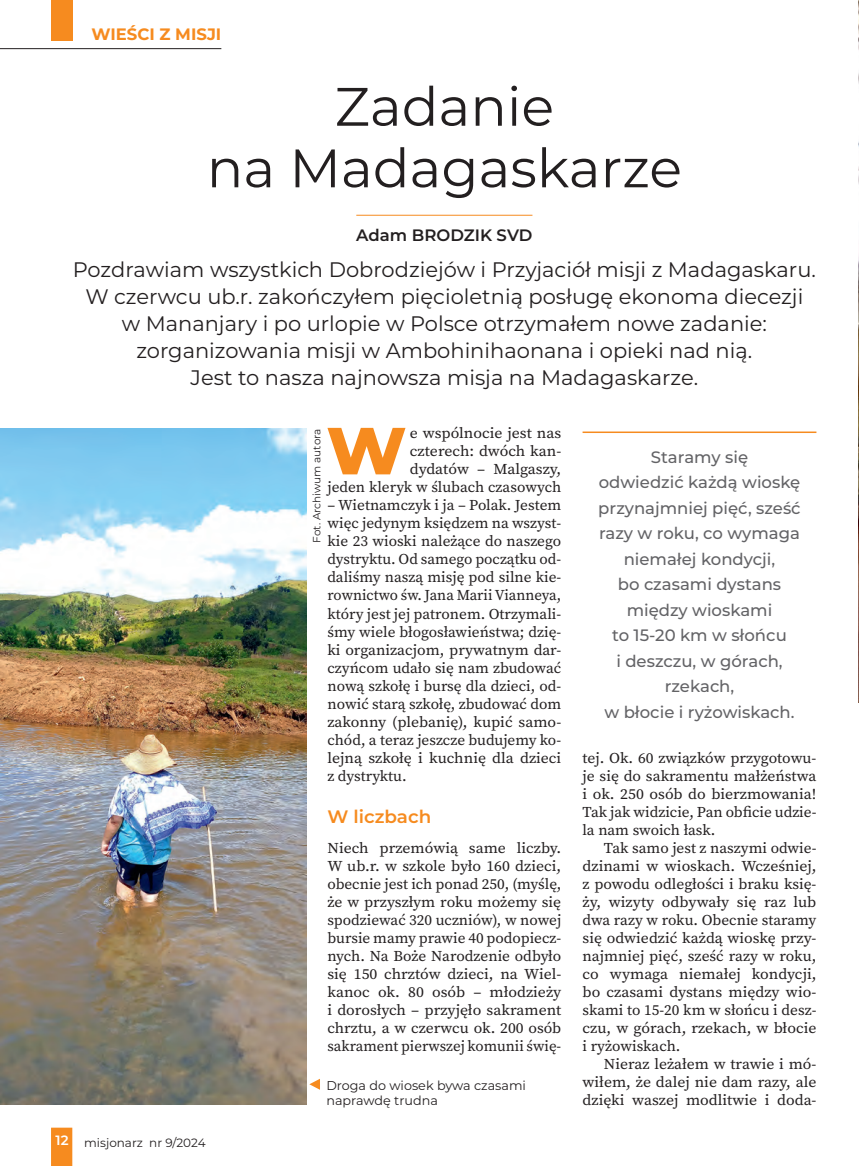
<style>
.page{position:relative;width:859px;height:1166px;background:#fff}
.page>*{position:absolute;margin:0;border:0;box-sizing:border-box;transform-origin:0 0}
.t1{font:800 66.45px "Montserrat";color:#f68b1f}
.t2{font:54px/61.5px "Montserrat";color:#231f20;text-align:center}
.t3{font:21px/27px "Montserrat";color:#231f20;text-align:center}
.t4{font:600 18px "Montserrat";letter-spacing:-.005em;color:#f68b1f}
.t5{font:500 16.5px/25.5px "Montserrat";color:#636366;text-align:center}
.t6{font:600 16.5px "Montserrat";color:#231f20}
.t7{font:700 16.5px "Montserrat";color:#f68b1f}
.t8{font:15px/18px "Source Serif Pro";color:#231f20;text-align:right;scale:1.05 1}
.t9{font:15px/18px "Source Serif Pro";color:#231f20;text-align:justify}
.t10{font:15px "Source Serif Pro";color:#231f20;scale:1.04 1}
.t11{font:12.75px/15px "Montserrat";color:#231f20}
.t12{font:12px "Montserrat";color:#231f20}
.t13{font:10.5px "Montserrat";color:#231f20}
</style>
<div class="page">
<svg style="left:51px;top:1127px;width:21px;height:38px"></svg>
<hr style="left:0;top:48px;width:221px;height:1px;background:#231f20">
<div style="left:51px;top:0;width:21px;height:40px;background:#f68b1f"></div>
<hr style="left:356px;top:215px;width:176px;height:1px;background:#f68b1f">
<hr style="left:583px;top:431px;width:233px;height:2px;background:#f68b1f">
<svg style="left:309px;top:1078px;width:11px;height:11px"></svg>
<img style="left:858px;top:1px;width:1px;height:701px">
<img style="left:0;top:428px;width:306px;height:676px">
<p class="t7" style="left:91px;top:22px;width:131px">WIEŚCI Z MISJI</p>
<p class="t2" style="left:207px;top:74px;width:477px">Zadanie<br>na Madagaskarze</p>
<p class="t6" style="left:356px;top:223px;width:175px">Adam Brodzik SVD</p>
<p class="t3" style="left:73px;top:255px;width:745px">Pozdrawiam wszystkich Dobrodziejów i Przyjaciół misji z Madagaskaru.<br>W czerwcu ub.r. zakończyłem pięcioletnią posługę ekonoma diecezji<br>w Mananjary i po urlopie w Polsce otrzymałem nowe zadanie: zorganizowania misji w Ambohinihaonana i opieki nad nią.<br>Jest to nasza najnowsza misja na Madagaskarze.</p>
<p class="t12" style="left:56px;top:1134px;width:152px"><sup>12</sup> misjonarz nr 9/2024</p>
<p class="t8" style="left:327px;top:424px;width:224px">e wspólnocie jest nas<br>czterech: dwóch kan-<br>dydatów – Malgaszy,<br>jeden kleryk w ślubach czasowych</p>
<p class="t9" style="left:327px;top:496px;width:235px">– Wietnamczyk i ja – Polak. Jestem więc jedynym księdzem na wszyst&shy;kie 23 wioski należące do naszego dystryktu. Od samego początku od&shy;daliśmy naszą misję pod silne kie&shy;rownictwo św. Jana Marii Vianneya, który jest jej patronem. Otrzymali&shy;śmy wiele błogosławieństwa; dzię&shy;ki organizacjom, prywatnym dar&shy;czyńcom udało się nam zbudować nową szkołę i bursę dla dzieci, od&shy;nowić starą szkołę, zbudować dom zakonny (plebanię), kupić samo&shy;chód, a teraz jeszcze budujemy ko&shy;lejną szkołę i kuchnię dla dzieci z dystryktu.</p>
<p class="t4" style="left:327px;top:803px;width:105px">W liczbach</p>
<p class="t8" style="left:327px;top:838px;width:224px;text-align:justify">Niech przemówią same liczby.<br>W ub.r. w szkole było 160 dzieci, obecnie jest ich ponad 250, (myślę, że w przyszłym roku możemy się spodziewać 320 uczniów), w nowej bursie mamy prawie 40 podopiecz&shy;nych. Na Boże Narodzenie odbyło się 150 chrztów dzieci, na Wiel&shy;kanoc ok. 80 osób – młodzieży i dorosłych – przyjęło sakrament chrztu, a w czerwcu ok. 200 osób sakrament pierwszej komunii świę-</p>
<p class="t1" style="left:326px;top:402px;width:82px">W</p>
<p class="t13" style="left:310px;top:542px;width:116px;rotate:-90deg">Fot. Archiwum autora</p>
<p class="t11" style="left:326px;top:1077px;width:201px">Droga do wiosek bywa czasami naprawdę trudna</p>
<p class="t5" style="left:598px;top:443px;width:204px">Staramy się<br>odwiedzić każdą wioskę przynajmniej pięć, sześć razy w roku, co wymaga niemałej kondycji,<br>bo czasami dystans między wioskami<br>to 15-20 km w słońcu<br>i deszczu, w górach, rzekach,<br>w błocie i ryżowiskach.</p>
<p class="t10" style="left:583px;top:747px;width:226px">tej. Ok. 60 związków przygotowu-</p>
<p class="t10" style="left:583px;top:765px;width:226px">je się do sakramentu małżeństwa</p>
<p class="t8" style="left:583px;top:784px;width:224px">i ok. 250 osób do bierzmowania!</p>
<p class="t9" style="left:583px;top:802px;width:235px">Tak jak widzicie, Pan obficie udzie-</p>
<p class="t9" style="left:583px;top:820px;width:134px">la nam swoich łask.</p>
<p class="t9" style="left:604px;top:838px;width:214px">Tak samo jest z naszymi odwie-</p>
<p class="t8" style="left:583px;top:856px;width:224px">dzinami w wioskach. Wcześniej,</p>
<p class="t9" style="left:583px;top:874px;width:235px">z powodu odległości i braku księ-</p>
<p class="t8" style="left:583px;top:892px;width:224px">ży, wizyty odbywały się raz lub</p>
<p class="t9" style="left:583px;top:910px;width:235px">dwa razy w roku. Obecnie staramy</p>
<p class="t8" style="left:583px;top:928px;width:224px">się odwiedzić każdą wioskę przy-</p>
<p class="t9" style="left:583px;top:946px;width:235px">najmniej pięć, sześć razy w roku,</p>
<p class="t8" style="left:583px;top:964px;width:224px">co wymaga niemałej kondycji,</p>
<p class="t8" style="left:583px;top:982px;width:224px">bo czasami dystans między wio-</p>
<p class="t9" style="left:583px;top:1000px;width:235px">skami to 15-20 km w słońcu i desz-</p>
<p class="t8" style="left:583px;top:1018px;width:224px">czu, w górach, rzekach, w błocie</p>
<p class="t9" style="left:583px;top:1036px;width:99px">i ryżowiskach.</p>
<p class="t10" style="left:604px;top:1053px;width:206px">Nieraz leżałem w trawie i mó-</p>
<p class="t8" style="left:583px;top:1072px;width:224px">wiłem, że dalej nie dam razy, ale</p>
<p class="t8" style="left:583px;top:1090px;width:224px">dzięki waszej modlitwie i doda-</p>
</div>
